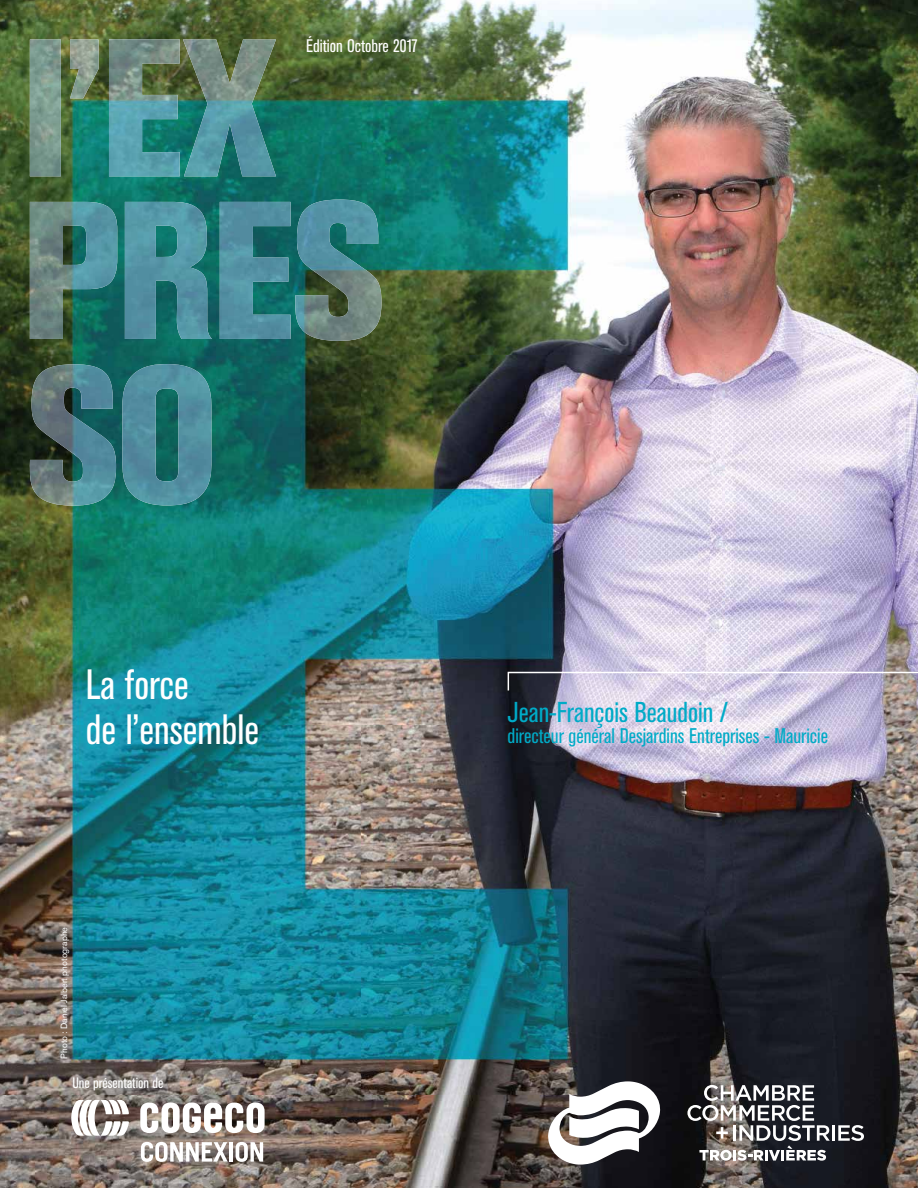
<style>
.page{position:relative;width:918px;height:1188px;background:#fff}
.page>*{position:absolute;margin:0;border:0;box-sizing:border-box;transform-origin:0 0}
.t1{font:condensed 42px/45px "Akzidenz Grotesk BE";color:#fff}
.t2{font:condensed 28.5px "Akzidenz Grotesk BE";color:#00abc7}
.t3{font:condensed 21px "Akzidenz Grotesk BE";color:#00abc7}
.t4{font:condensed 18px "Akzidenz Grotesk BE";color:#fff}
.t5{font:condensed 15px "Akzidenz Grotesk BE";color:#fff}
.t6{font:9px "Akzidenz Grotesk BE";color:#fff}
</style>
<div class="page">
<img style="left:0;top:0;width:918px;height:1188px">
<svg style="left:507px;top:671px;width:411px;height:21px;background:#bcb5c9"></svg>
<svg style="left:141px;top:1142px;width:87px;height:20px"></svg>
<hr style="left:229px;top:1142px;width:4px;height:20px;background:#fff">
<svg style="left:236px;top:1142px;width:27px;height:20px"></svg>
<svg style="left:71px;top:1100px;width:58px;height:36px"></svg>
<svg style="left:140px;top:1103px;width:125px;height:30px"></svg>
<svg style="left:547px;top:1081px;width:114px;height:84px"></svg>
<hr style="left:832px;top:1125px;width:3px;height:16px;background:#fff">
<svg style="left:838px;top:1125px;width:26px;height:16px"></svg>
<svg style="left:687px;top:1085px;width:143px;height:76px"></svg>
<p class="t4" style="left:306px;top:36px;width:113px">Édition Octobre 2017</p>
<h1 class="t1" style="left:86px;top:663px;width:175px">La force<br>de l’ensemble</h1>
<p class="t6" style="left:59px;top:1059px;width:133px;rotate:-90deg">Photo : Daniel Jalbert photographe</p>
<p class="t5" style="left:72px;top:1074px;width:93px">Une présentation de</p>
<h2 class="t2" style="left:508px;top:696px;width:222px">Jean-François Beaudoin /</h2>
<p class="t3" style="left:508px;top:724px;width:322px">directeur général Desjardins Entreprises - Mauricie</p>
</div>
